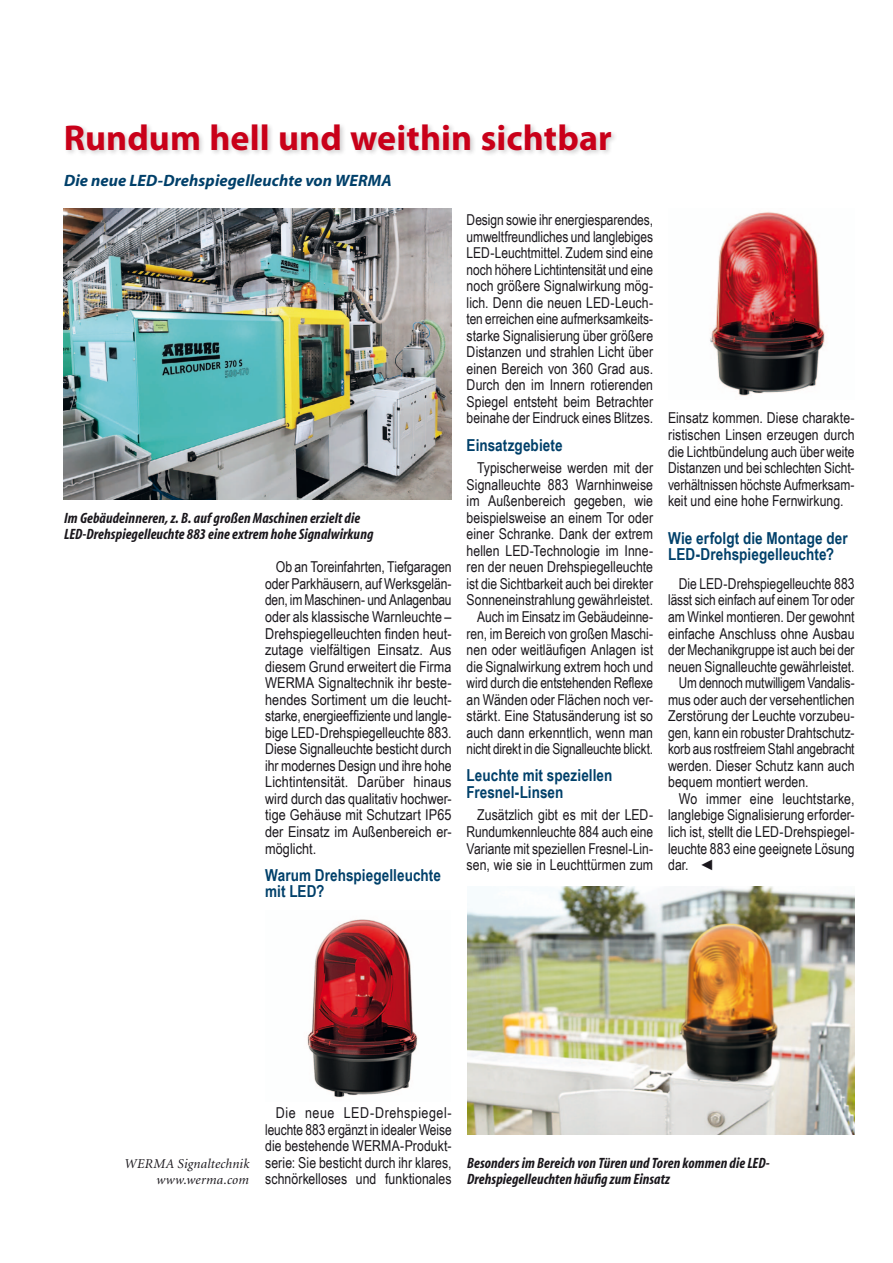
<style>
.page{position:relative;width:893px;height:1263px;background:#fff}
.page>*{position:absolute;margin:0;border:0;box-sizing:border-box;transform-origin:0 0}
.t1{font:700 36px "Myriad Pro";letter-spacing:.005em;color:#c90019}
.t2{font:700 16.5px/16.5px "Arial Narrow";letter-spacing:.005em;color:#00406a}
.t3{font:italic 700 16.5px "Myriad";letter-spacing:.005em;color:#00406a}
.t4{font:15px/16.5px "Arial Narrow";color:#1a171c;text-align:justify}
.t5{font:italic 700 condensed 15px/16.5px "Myriad";letter-spacing:.005em;color:#1a171c}
.t6{font:15px "Arial Narrow";color:#1a171c;scale:.96 1}
.t7{font:italic 13.5px/16.5px "Minion";letter-spacing:.015em;color:#1a171c;text-align:right}
</style>
<div class="page">
<img style="left:307px;top:919px;width:111px;height:179px">
<div style="left:64px;top:123px;width:554px;height:34px;background:#1a171c;opacity:.2"></div>
<img style="left:64px;top:208px;width:388px;height:291px">
<img style="left:468px;top:887px;width:386px;height:248px">
<img style="left:710px;top:212px;width:115px;height:184px">
<h1 class="t1" style="left:64px;top:114px;width:550px">Rundum hell und weithin sichtbar</h1>
<p class="t3" style="left:64px;top:172px;width:329px">Die neue LED-Drehspiegelleuchte von WERMA</p>
<p class="t5" style="left:64px;top:510px;width:311px">Im Gebäudeinneren, z. B. auf großen Maschinen erzielt die<br>LED-Drehspiegelleuchte 883 eine extrem hohe Signalwirkung</p>
<p class="t4" style="left:265px;top:558px;width:188px;text-align:right">Ob an Toreinfahrten, Tiefgaragen oder Parkhäusern, auf Werksgelän-</p>
<p class="t4" style="left:265px;top:591px;width:188px">den, im Maschinen- und Anlagenbau oder als klassische Warnleuchte – Drehspiegelleuchten finden heut&shy;zutage vielfältigen Einsatz. Aus diesem Grund erweitert die Firma WERMA Signaltechnik ihr beste&shy;hendes Sortiment um die leucht&shy;starke, energieeffiziente und langle&shy;bige LED-Drehspiegelleuchte 883.<br>Diese Signalleuchte besticht durch ihr modernes Design und ihre hohe Lichtintensität. Darüber hinaus wird durch das qualitativ hochwer&shy;tige Gehäuse mit Schutzart IP65 der Einsatz im Außenbereich er&shy;möglicht.</p>
<p class="t2" style="left:265px;top:866px;width:177px">Warum Drehspiegelleuchte mit LED?</p>
<p class="t4" style="left:467px;top:211px;width:188px">Design sowie ihr energiesparendes, umweltfreundliches und langlebiges LED-Leuchtmittel. Zudem sind eine noch höhere Lichtintensität und eine noch größere Signalwirkung mög&shy;lich. Denn die neuen LED-Leuch&shy;ten erreichen eine aufmerksamkeits&shy;starke Signalisierung über größere Distanzen und strahlen Licht über einen Bereich von 360 Grad aus.<br>Durch den im Innern rotierenden Spiegel entsteht beim Betrachter beinahe der Eindruck eines Blitzes.</p>
<p class="t2" style="left:467px;top:436px;width:97px">Einsatzgebiete</p>
<p class="t4" style="left:467px;top:459px;width:188px;text-align:right">Typischerweise werden mit der Signalleuchte 883 Warnhinweise im Außenbereich gegeben, wie beispielsweise an einem Tor oder einer Schranke. Dank der extrem hellen LED-Technologie im Inne&shy;ren der neuen Drehspiegelleuchte ist die Sichtbarkeit auch bei direkter Sonneneinstrahlung gewährleistet.<br>Auch im Einsatz im Gebäudeinne&shy;ren, im Bereich von großen Maschi&shy;nen oder weitläufigen Anlagen ist die Signalwirkung extrem hoch und wird durch die entstehenden Reflexe an Wänden oder Flächen noch ver&shy;stärkt. Eine Statusänderung ist so auch dann erkenntlich, wenn man nicht direkt in die Signalleuchte blickt.</p>
<p class="t2" style="left:467px;top:766px;width:147px">Leuchte mit speziellen<br>Fresnel-Linsen</p>
<p class="t4" style="left:467px;top:806px;width:188px;text-indent:11px">Zusätzlich gibt es mit der LED-Rundumkennleuchte 884 auch eine Variante mit speziellen Fresnel-Lin&shy;sen, wie sie in Leuchttürmen zum</p>
<p class="t4" style="left:668px;top:409px;width:188px">Einsatz kommen. Diese charakte&shy;ristischen Linsen erzeugen durch die Lichtbündelung auch über weite Distanzen und bei schlechten Sicht&shy;verhältnissen höchste Aufmerksam&shy;keit und eine hohe Fernwirkung.</p>
<p class="t2" style="left:668px;top:529px;width:181px">Wie erfolgt die Montage der<br>LED-Drehspiegelleuchte?</p>
<p class="t4" style="left:679px;top:575px;width:177px">Die LED-Drehspiegelleuchte 883</p>
<p class="t4" style="left:668px;top:591px;width:188px">lässt sich einfach auf einem Tor oder</p>
<p class="t4" style="left:668px;top:608px;width:188px">am Winkel montieren. Der gewohnt</p>
<p class="t4" style="left:668px;top:624px;width:188px">einfache Anschluss ohne Ausbau</p>
<p class="t4" style="left:668px;top:641px;width:188px">der Mechanikgruppe ist auch bei der</p>
<p class="t4" style="left:668px;top:657px;width:188px">neuen Signalleuchte gewährleistet.</p>
<p class="t6" style="left:679px;top:672px;width:185px">Um dennoch mutwilligem Vandalis-</p>
<p class="t4" style="left:668px;top:691px;width:188px">mus oder auch der versehentlichen</p>
<p class="t4" style="left:668px;top:707px;width:188px">Zerstörung der Leuchte vorzubeu-</p>
<p class="t4" style="left:668px;top:724px;width:188px">gen, kann ein robuster Drahtschutz-</p>
<p class="t6" style="left:668px;top:738px;width:196px">korb aus rostfreiem Stahl angebracht</p>
<p class="t4" style="left:668px;top:757px;width:188px">werden. Dieser Schutz kann auch</p>
<p class="t4" style="left:668px;top:773px;width:142px">bequem montiert werden.</p>
<p class="t4" style="left:679px;top:790px;width:177px">Wo immer eine leuchtstarke,</p>
<p class="t4" style="left:668px;top:806px;width:188px">langlebige Signalisierung erforder-</p>
<p class="t4" style="left:668px;top:823px;width:188px">lich ist, stellt die LED-Drehspiegel-</p>
<p class="t4" style="left:668px;top:839px;width:188px">leuchte 883 eine geeignete Lösung</p>
<p class="t4" style="left:668px;top:856px;width:48px">dar. ◄</p>
<p class="t7" style="left:125px;top:1156px;width:126px">WERMA Signaltechnik www.werma.com</p>
<p class="t4" style="left:265px;top:1104px;width:188px;text-indent:11px">Die neue LED-Drehspiegel&shy;leuchte 883 ergänzt in idealer Weise die bestehende WERMA-Produkt&shy;serie: Sie besticht durch ihr klares, schnörkelloses und funktionales</p>
<p class="t5" style="left:467px;top:1155px;width:304px">Besonders im Bereich von Türen und Toren kommen die LED-<br>Drehspiegelleuchten häufig zum Einsatz</p>
</div>
